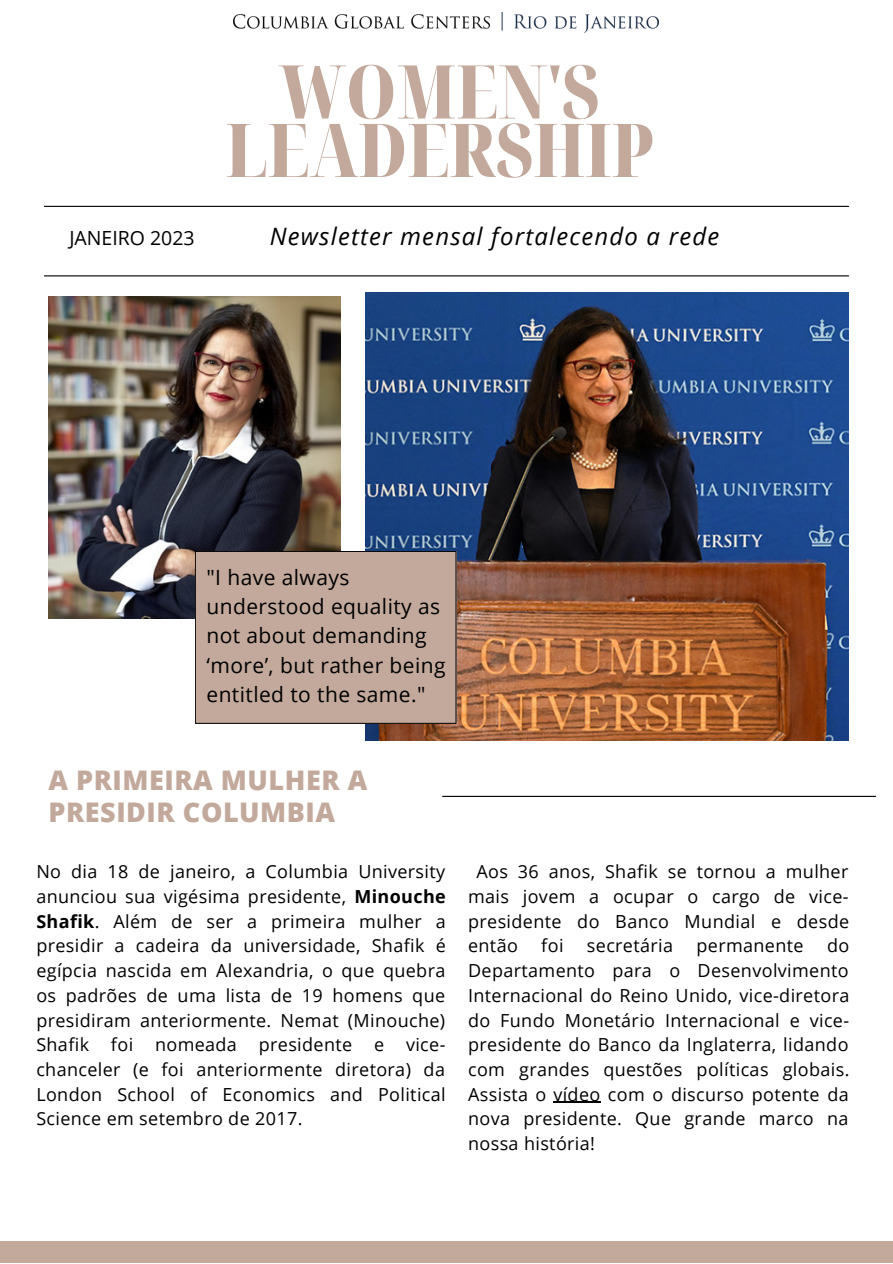
<style>
.page{position:relative;width:893px;height:1264px;background:#fff}
.page>*{position:absolute;margin:0;border:0;box-sizing:border-box;transform-origin:0 0}
.t1{font:900 extra-condensed 74.25px/58.5px "Noto Serif Display";color:#c2a99b;text-align:center}
.t2{font:800 27px/31.5px "Open Sans";letter-spacing:.02em;color:#c2a99b}
.t3{font:italic 24px "Open Sans";letter-spacing:.05em;color:#000}
.t4{font:21px/29.2px "Open Sans";letter-spacing:.02em;color:#000}
.t5{font:19.5px "Open Sans";color:#000}
.t6{font:18px/24.8px "Open Sans";letter-spacing:.02em;color:#000;text-align:justify}
.s1{font-weight:700}
</style>
<div class="page">
<hr style="left:442px;top:795px;width:433px;height:2px;background:#000">
<img style="left:366px;top:292px;width:482px;height:449px">
<hr style="left:44px;top:275px;width:804px;height:1px;background:#000">
<hr style="left:44px;top:206px;width:804px;height:1px;background:#000">
<div style="left:0;top:1240px;width:892px;height:22px;background:#c2a99b"></div>
<img style="left:234px;top:12px;width:424px;height:21px">
<img style="left:48px;top:297px;width:293px;height:321px">
<div style="left:195px;top:551px;width:261px;height:173px;background:#c2a99b"></div>
<hr style="left:553px;top:1101px;width:47px;height:1px;background:#000">
<h1 class="t1" style="left:225px;top:60px;width:428px">WOMEN'S<br>LEADERSHIP</h1>
<p class="t5" style="left:69px;top:225px;width:127px">JANEIRO 2023</p>
<h3 class="t3" style="left:270px;top:219px;width:451px">Newsletter mensal fortalecendo a rede</h3>
<p class="t4" style="left:206px;top:562px;width:240px">"I have always understood equality as not about demanding ‘more’, but rather being entitled to the same."</p>
<h2 class="t2" style="left:48px;top:764px;width:320px">A PRIMEIRA MULHER A<br>PRESIDIR COLUMBIA</h2>
<p class="t6" style="left:36px;top:858px;width:411px">No dia 18 de janeiro, a Columbia University anunciou sua vigésima presidente, <span class="s1">Minouche Shafik</span>. Além de ser a primeira mulher a presidir a cadeira da universidade, Shafik é egípcia nascida em Alexandria, o que quebra os padrões de uma lista de 19 homens que presidiram anteriormente. Nemat (Minouche)<br>Shafik foi nomeada presidente e vice&shy;chanceler (e foi anteriormente diretora) da London School of Economics and Political Science em setembro de 2017.</p>
<p class="t6" style="left:468px;top:858px;width:382px;text-indent:8px">Aos 36 anos, Shafik se tornou a mulher mais jovem a ocupar o cargo de vice&shy;presidente do Banco Mundial e desde então</p>
<p class="t6" style="left:541px;top:932px;width:24px">foi</p>
<p class="t6" style="left:587px;top:932px;width:88px">secretária</p>
<p class="t6" style="left:696px;top:932px;width:109px">permanente</p>
<p class="t6" style="left:468px;top:932px;width:383px;text-indent:359px">do Departamento para o Desenvolvimento Internacional do Reino Unido, vice-diretora do Fundo Monetário Internacional e vice&shy;presidente do Banco da Inglaterra, lidando com grandes questões políticas globais.<br>Assista o vídeo com o discurso potente da nova presidente. Que grande marco na nossa história!</p>
</div>
